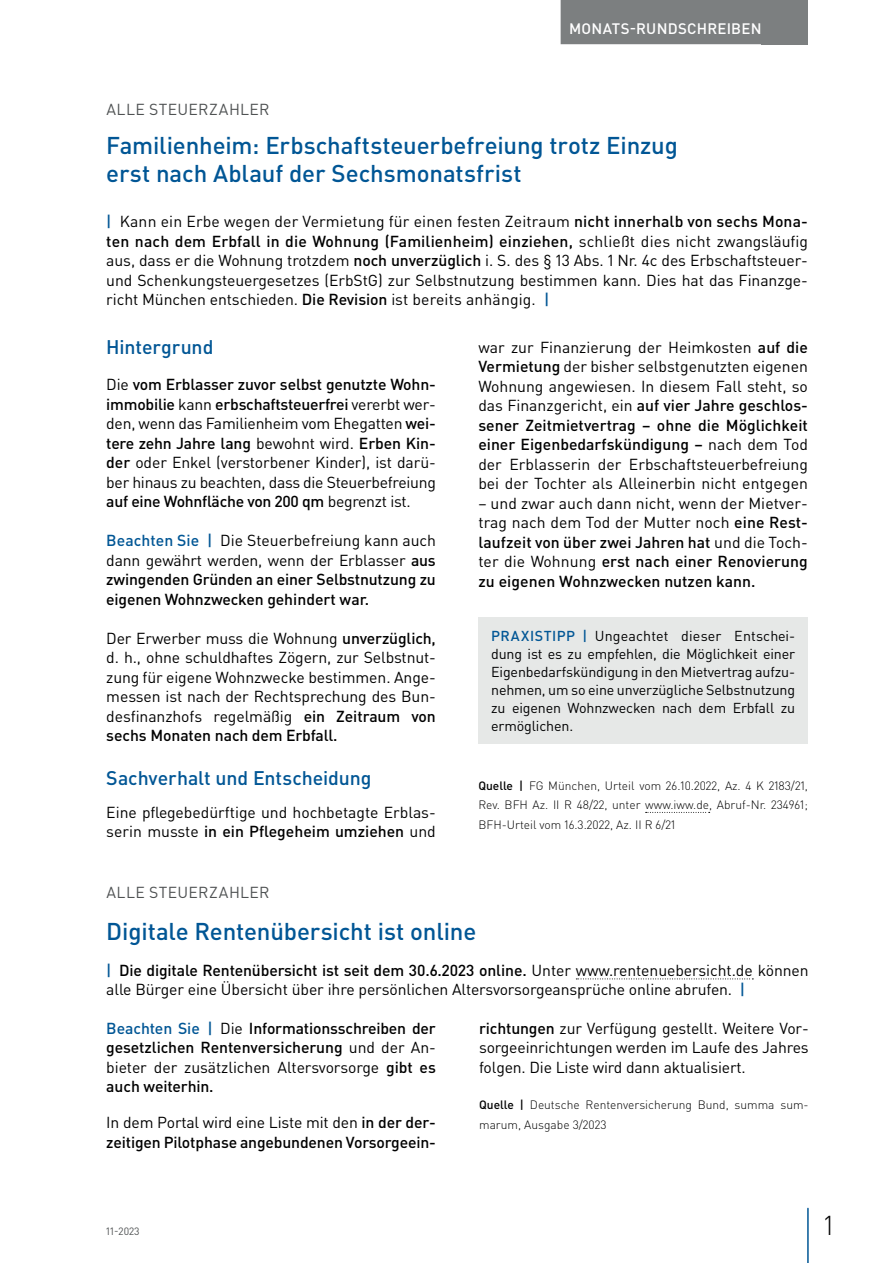
<style>
.page{position:relative;width:893px;height:1263px;background:#fff}
.page>*{position:absolute;margin:0;border:0;box-sizing:border-box;transform-origin:0 0}
.t1{font:300 27px "DIN Pro";color:#000001}
.t2{font:500 24px/28.5px "DIN Pro";letter-spacing:-.005em;color:#015695}
.t3{font:500 19.5px "DIN Pro";letter-spacing:-.005em;color:#015695}
.t4{font:15.75px/19.5px "DIN Pro";letter-spacing:-.005em;color:#000001;text-align:justify}
.t5{font:500 15.75px/19.5px "DIN Pro";letter-spacing:-.01em;color:#000001;text-align:justify}
.t6{font:15.75px "DIN Pro";letter-spacing:.025em;color:#4f5253}
.t7{font:500 15px "DIN Pro";letter-spacing:.015em;color:#fff}
.t8{font:14.25px/18px "DIN Pro";letter-spacing:-.01em;color:#000001;text-align:justify}
.t9{font:300 12px/19.5px "DIN Pro";color:#000001;text-align:justify}
.t10{font:10.5px "DIN Pro";color:#4f5253}
.s1{font-weight:500;color:#015695}
.s2{font-weight:500}
.s3{color:#015695}
.s4{font-weight:400}
</style>
<div class="page">
<div style="left:762px;top:0;width:46px;height:44px;background:#7c7f80"></div>
<hr style="left:807px;top:1208px;width:2px;height:55px;background:#015695">
<div style="left:561px;top:0;width:209px;height:44px;background:#7c7f80"></div>
<svg style="left:646px;top:812px;width:64px;height:1px"></svg>
<div style="left:478px;top:617px;width:330px;height:126px;background:#e6e8e7"></div>
<svg style="left:576px;top:978px;width:177px;height:1px"></svg>
<p class="t7" style="left:569px;top:18px;width:194px">MONATS-RUNDSCHREIBEN</p>
<p class="t6" style="left:106px;top:98px;width:165px">ALLE STEUERZAHLER</p>
<h2 class="t2" style="left:106px;top:130px;width:573px">Familienheim: Erbschaftsteuerbefreiung trotz Einzug erst nach Ablauf der Sechsmonatsfrist</h2>
<p class="t4" style="left:106px;top:211px;width:703px"><span class="s1">|</span> Kann ein Erbe wegen der Vermietung für einen festen Zeitraum <span class="s2">nicht innerhalb von sechs Mona&shy;ten nach dem Erbfall in die Wohnung (Familienheim) einziehen,</span> schließt dies nicht zwangsläufig aus, dass er die Wohnung trotzdem <span class="s2">noch unverzüglich</span> i. S. des § 13 Abs. 1 Nr. 4c des Erbschaftsteuer&shy;und Schenkungsteuergesetzes (ErbStG) zur Selbstnutzung bestimmen kann. Dies hat das Finanzge&shy;richt München entschieden. <span class="s2">Die Revision</span> ist bereits anhängig. <span class="s1">|</span></p>
<p class="t3" style="left:106px;top:334px;width:109px">Hintergrund</p>
<p class="t4" style="left:106px;top:374px;width:331px">Die <span class="s2">vom Erblasser zuvor selbst genutzte Wohn&shy;immobilie</span> kann <span class="s2">erbschaftsteuerfrei</span> vererbt wer&shy;den, wenn das Familienheim vom Ehegatten <span class="s2">wei&shy;tere zehn Jahre lang</span> bewohnt wird. <span class="s2">Erben Kin&shy;der</span> oder Enkel (verstorbener Kinder), ist darü&shy;ber hinaus zu beachten, dass die Steuerbefreiung <span class="s2">auf eine Wohnfläche von 200 qm</span> begrenzt ist.</p>
<p class="t5" style="left:106px;top:530px;width:331px"><span class="s3">Beachten Sie |</span> <span class="s4">Die Steuerbefreiung kann auch dann gewährt werden, wenn der Erblasser</span> aus zwingenden Gründen an einer Selbstnutzung zu eigenen Wohnzwecken gehindert war.</p>
<p class="t4" style="left:106px;top:628px;width:331px">Der Erwerber muss die Wohnung <span class="s2">unverzüglich, </span>d. h., ohne schuldhaftes Zögern, zur Selbstnut&shy;zung für eigene Wohnzwecke bestimmen. Ange&shy;messen ist nach der Rechtsprechung des Bun&shy;desfinanzhofs regelmäßig <span class="s2">ein Zeitraum von sechs Monaten nach dem Erbfall.</span></p>
<p class="t3" style="left:106px;top:764px;width:267px">Sachverhalt und Entscheidung</p>
<p class="t4" style="left:106px;top:802px;width:331px">Eine pflegebedürftige und hochbetagte Erblas&shy;serin musste <span class="s2">in ein Pflegeheim umziehen</span> und</p>
<p class="t4" style="left:478px;top:337px;width:331px">war zur Finanzierung der Heimkosten <span class="s2">auf die Vermietung</span> der bisher selbstgenutzten eigenen Wohnung angewiesen. In diesem Fall steht, so das Finanzgericht, ein <span class="s2">auf vier Jahre geschlos&shy;sener Zeitmietvertrag – ohne die Möglichkeit einer Eigenbedarfskündigung –</span> nach dem Tod der Erblasserin der Erbschaftsteuerbefreiung bei der Tochter als Alleinerbin nicht entgegen</p>
<p class="t5" style="left:478px;top:493px;width:331px"><span class="s4">– und zwar auch dann nicht, wenn der Mietver&shy;trag nach dem Tod der Mutter noch</span> eine Rest&shy;laufzeit von über zwei Jahren hat <span class="s4">und die Toch&shy;ter die Wohnung</span> erst nach einer Renovierung zu eigenen Wohnzwecken nutzen kann.</p>
<p class="t8" style="left:491px;top:626px;width:306px"><span class="s1">PRAXISTIPP |</span> Ungeachtet dieser Entschei&shy;dung ist es zu empfehlen, die Möglichkeit einer Eigenbedarfskündigung in den Mietvertrag aufzu&shy;nehmen, um so eine unverzügliche Selbstnutzung zu eigenen Wohnzwecken nach dem Erbfall zu ermöglichen.</p>
<p class="t9" style="left:478px;top:775px;width:331px"><span class="s2">Quelle |</span> FG München, Urteil vom 26.10.2022, Az. 4 K 2183/21, Rev. BFH Az. II R 48/22, unter www.iww.de, Abruf-Nr. 234961; BFH-Urteil vom 16.3.2022, Az. II R 6/21</p>
<p class="t6" style="left:106px;top:881px;width:165px">ALLE STEUERZAHLER</p>
<h2 class="t2" style="left:106px;top:916px;width:372px">Digitale Rentenübersicht ist online</h2>
<p class="t4" style="left:106px;top:960px;width:704px"><span class="s1">|</span> <span class="s2">Die digitale Rentenübersicht ist seit dem 30.6.2023 online.</span> Unter www.rentenuebersicht.de können alle Bürger eine Übersicht über ihre persönlichen Altersvorsorgeansprüche online abrufen. <span class="s1">|</span></p>
<p class="t5" style="left:106px;top:1017px;width:331px"><span class="s3">Beachten Sie |</span> <span class="s4">Die</span> Informationsschreiben der gesetzlichen Rentenversicherung <span class="s4">und der An&shy;bieter der zusätzlichen Altersvorsorge</span> gibt es auch weiterhin.</p>
<p class="t5" style="left:106px;top:1112px;width:331px"><span class="s4">In dem Portal wird eine Liste mit den</span> in der der&shy;zeitigen Pilotphase angebundenen Vorsorgeein-</p>
<p class="t4" style="left:479px;top:1017px;width:331px"><span class="s2">richtungen</span> zur Verfügung gestellt. Weitere Vor&shy;sorgeeinrichtungen werden im Laufe des Jahres folgen. Die Liste wird dann aktualisiert.</p>
<p class="t9" style="left:479px;top:1095px;width:331px"><span class="s2">Quelle |</span> Deutsche Rentenversicherung Bund, summa sum&shy;marum, Ausgabe 3/2023</p>
<p class="t10" style="left:106px;top:1224px;width:35px">11-2023</p>
<h1 class="t1" style="left:824px;top:1207px;width:11px">1</h1>
</div>
